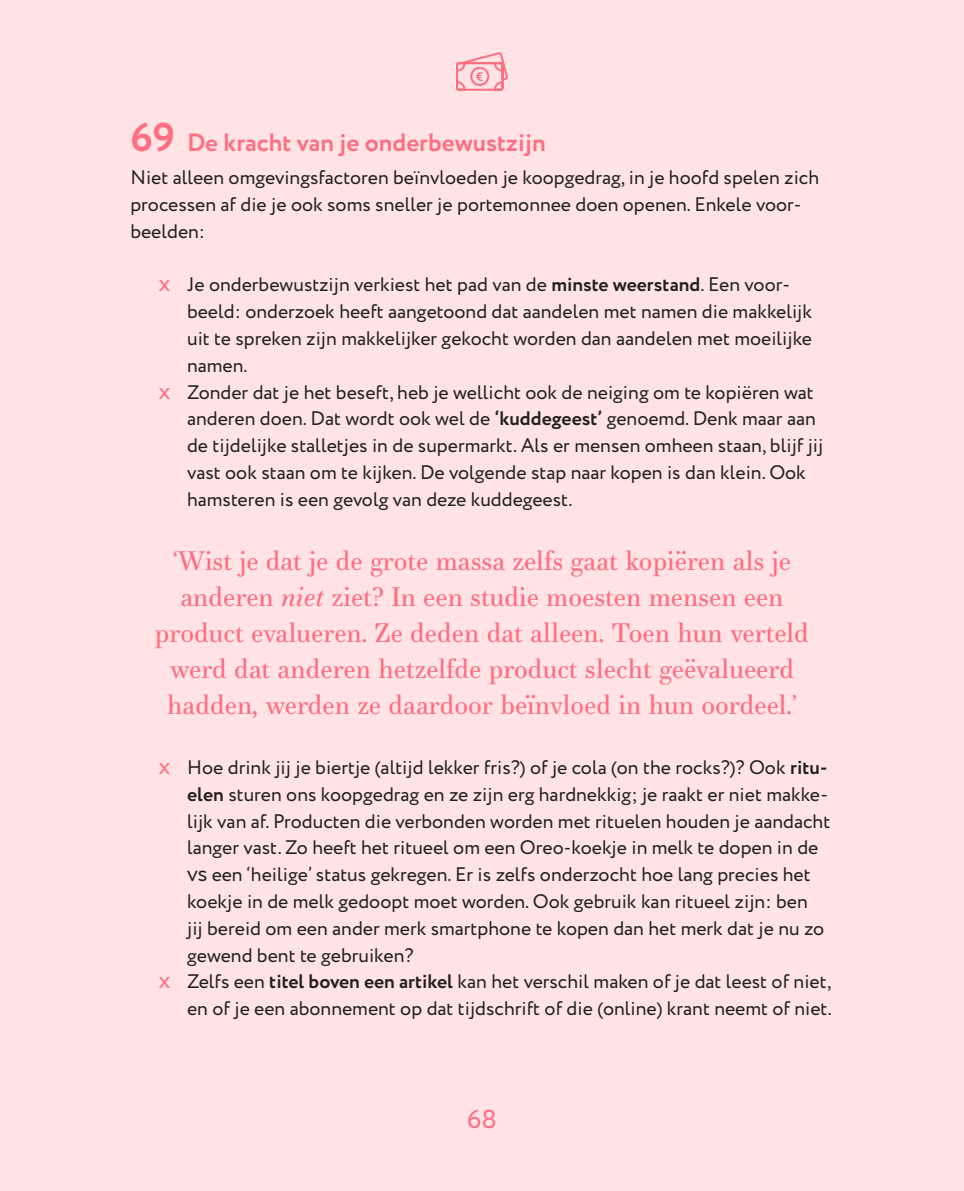
<style>
.page{position:relative;width:964px;height:1191px;background:#ffe3e5}
.page>*{position:absolute;margin:0;border:0;box-sizing:border-box;transform-origin:0 0}
.STREAMERS{font:26px/36px "Essonnes Text";color:#ff6e81;text-align:center}
.t1{font:26px "Circe";color:#ff6e81}
.t2{font:700 25px "Circe";color:#ff6e81}
.BODY{font:19.6px/26.8px "Circe";color:#231f20}
.s1{font-size:40px}
.s2{font-size:21px;color:#ff6e81}
.s3{font-weight:700}
.s4{font-style:italic}
</style>
<div class="page">
<svg style="left:456px;top:52px;width:52px;height:39px"></svg>
<p class="t2" style="left:130px;top:126px;width:417px"><span class="s1">69</span> De kracht van je onderbewustzijn</p>
<p class="BODY" style="left:130px;top:165px;width:690px">Niet alleen omgevingsfactoren beïnvloeden je koopgedrag, in je hoofd spelen zich processen af die je ook soms sneller je portemonnee doen openen. Enkele voor&shy;beelden:</p>
<p class="BODY" style="left:187px;top:272px;width:626px;text-indent:-28px"><span class="s2">ˑ</span> Je onderbewustzijn verkiest het pad van de <span class="s3">minste weerstand</span>. Een voor&shy;beeld: onderzoek heeft aangetoond dat aandelen met namen die makkelijk uit te spreken zijn makkelijker gekocht worden dan aandelen met moeilijke namen.</p>
<p class="BODY" style="left:187px;top:379px;width:638px;text-indent:-28px"><span class="s2">ˑ</span> Zonder dat je het beseft, heb je wellicht ook de neiging om te kopiëren wat anderen doen. Dat wordt ook wel de <span class="s3">‘kuddegeest’</span> genoemd. Denk maar aan de tijdelijke stalletjes in de supermarkt. Als er mensen omheen staan, blijf jij vast ook staan om te kijken. De volgende stap naar kopen is dan klein. Ook hamsteren is een gevolg van deze kuddegeest.</p>
<p class="STREAMERS" style="left:155px;top:542px;width:655px">‘Wist je dat je de grote massa zelfs gaat kopiëren als je anderen <span class="s4">niet</span> ziet? In een studie moesten mensen een product evalueren. Ze deden dat alleen. Toen hun verteld werd dat anderen hetzelfde product slecht geëvalueerd hadden, werden ze daardoor beïnvloed in hun oordeel.’</p>
<p class="BODY" style="left:187px;top:754px;width:645px;text-indent:-28px"><span class="s2">ˑ</span> Hoe drink jij je biertje (altijd lekker fris?) of je cola (on the rocks?)? Ook <span class="s3">ritu&shy;elen</span> sturen ons koopgedrag en ze zijn erg hardnekkig; je raakt er niet makke&shy;lijk van af. Producten die verbonden worden met rituelen houden je aandacht langer vast. Zo heeft het ritueel om een Oreo-koekje in melk te dopen in de VS een ‘heilige’ status gekregen. Er is zelfs onderzocht hoe lang precies het koekje in de melk gedoopt moet worden. Ook gebruik kan ritueel zijn: ben<br>jij bereid om een ander merk smartphone te kopen dan het merk dat je nu zo gewend bent te gebruiken?</p>
<p class="BODY" style="left:159px;top:969px;width:675px;text-align:right"><span class="s2">ˑ</span> Zelfs een <span class="s3">titel boven een artikel</span> kan het verschil maken of je dat leest of niet, en of je een abonnement op dat tijdschrift of die (online) krant neemt of niet.</p>
<h1 class="t1" style="left:467px;top:1101px;width:31px">68</h1>
</div>
